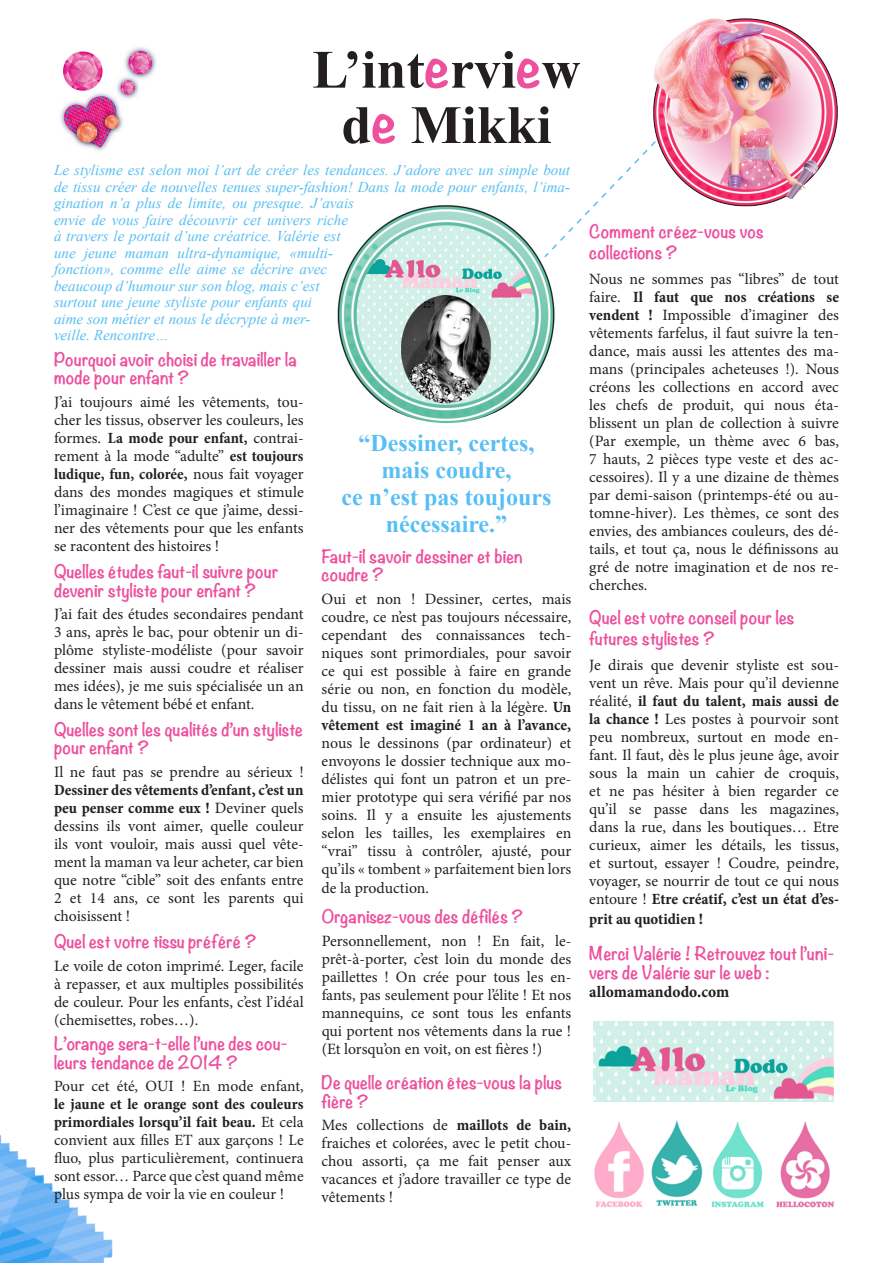
<style>
.page{position:relative;width:893px;height:1263px;background:#fff}
.page>*{position:absolute;margin:0;border:0;box-sizing:border-box;transform-origin:0 0}
.t1{font:700 54px "Times New Roman";color:#231f20}
.t2{font:700 24px/27px "Times New Roman";color:#57bff4;text-align:center}
.t3{font:700 16.5px/18.3px "Noteworthy";color:#ed509d}
.t4{font:16.5px "Minion Pro Bold Cn Capt";color:#231f20}
.t5{font:15.75px/18px "Minion Pro";color:#231f20;text-align:justify}
.t6{font:15.75px "Minion Pro Bold Cn Capt";color:#231f20}
.t7{font:15.6px/18px "Minion Pro";color:#231f20;text-align:justify}
.t8{font:italic 15px/16.5px "Times New Roman";color:#57bff4}
.s1{font-family:"Noteworthy";color:#ed509d}
.s2{font-weight:700;font-stretch:condensed}
.s3{font-family:"Minion Pro Bold Cn Capt"}
</style>
<div class="page">
<img style="left:0;top:1134px;width:113px;height:129px">
<svg style="left:561px;top:149px;width:86px;height:92px"></svg>
<img style="left:647px;top:18px;width:191px;height:189px">
<img style="left:337px;top:205px;width:224px;height:218px">
<img style="left:60px;top:47px;width:96px;height:104px">
<img style="left:594px;top:1121px;width:50px;height:86px">
<img style="left:651px;top:1120px;width:51px;height:86px">
<img style="left:711px;top:1121px;width:53px;height:87px">
<img style="left:776px;top:1121px;width:59px;height:87px">
<img style="left:593px;top:1021px;width:240px;height:80px">
<p class="t1" style="left:312px;top:31px;width:270px">L’int<span class="s1">e</span>rvi<span class="s1">e</span>w</p>
<p class="t1" style="left:341px;top:86px;width:212px">d<span class="s1">e</span> Mikki</p>
<p class="t8" style="left:54px;top:162px;width:517px">Le stylisme est selon moi l’art de créer les tendances. J’adore avec un simple bout de tissu créer de nouvelles tenues super-fashion! Dans la mode pour enfants, l’ima&shy;gination n’a plus de limite, ou presque. J’avais<br>envie de vous faire découvrir cet univers riche<br>à travers le portait d’une créatrice. Valérie est<br>une jeune maman ultra-dynamique, «multi-<br>fonction», comme elle aime se décrire avec<br>beaucoup d’humour sur son blog, mais c’est<br>surtout une jeune styliste pour enfants qui<br>aime son métier et nous le décrypte à mer-<br>veille. Rencontre…</p>
<p class="t3" style="left:54px;top:350px;width:245px">Pourquoi avoir choisi de travailler la mode pour enfant ?</p>
<p class="t5" style="left:54px;top:393px;width:251px">J’ai toujours aimé les vêtements, tou&shy;cher les tissus, observer les couleurs, les formes. <span class="s2">La mode pour enfant,</span> contrai&shy;rement à la mode “adulte” <span class="s2">est toujours ludique, fun, colorée,</span> nous fait voyager dans des mondes magiques et stimule l’imaginaire ! C’est ce que j’aime, dessi&shy;ner des vêtements pour que les enfants se racontent des histoires !</p>
<p class="t3" style="left:54px;top:562px;width:226px">Quelles études faut-il suivre pour devenir styliste pour enfant ?</p>
<p class="t5" style="left:54px;top:605px;width:251px">J’ai fait des études secondaires pendant 3 ans, après le bac, pour obtenir un di&shy;plôme styliste-modéliste (pour savoir dessiner mais aussi coudre et réaliser mes idées), je me suis spécialisée un an dans le vêtement bébé et enfant.</p>
<p class="t3" style="left:54px;top:720px;width:251px">Quelles sont les qualités d’un styliste pour enfant ?</p>
<p class="t5" style="left:54px;top:763px;width:251px">Il ne faut pas se prendre au sérieux !<br><span class="s3">Dessiner des vêtements d’enfant, c’est un peu penser comme eux !</span> Deviner quels dessins ils vont aimer, quelle couleur ils vont vouloir, mais aussi quel vête&shy;ment la maman va leur acheter, car bien que notre “cible” soit des enfants entre 2 et 14 ans, ce sont les parents qui choisissent !</p>
<p class="t3" style="left:54px;top:932px;width:204px">Quel est votre tissu préféré ?</p>
<p class="t5" style="left:54px;top:957px;width:251px">Le voile de coton imprimé. Leger, facile à repasser, et aux multiples possibilités de couleur. Pour les enfants, c’est l’idéal (chemisettes, robes…).</p>
<p class="t3" style="left:54px;top:1034px;width:235px">L’orange sera-t-elle l’une des cou&shy;leurs tendance de 2014 ?</p>
<p class="t7" style="left:54px;top:1077px;width:251px">Pour cet été, OUI ! En mode enfant, <span class="s3">le jaune et le orange sont des couleurs primordiales lorsqu’il fait beau.</span> Et cela convient aux filles ET aux garçons ! Le fluo, plus particulièrement, continuera sont essor… Parce que c’est quand même plus sympa de voir la vie en couleur !</p>
<p class="t2" style="left:359px;top:429px;width:177px">“Dessiner, certes,</p>
<p class="t2" style="left:381px;top:456px;width:132px">mais coudre,</p>
<p class="t2" style="left:341px;top:483px;width:211px">ce n’est pas toujours nécessaire.”</p>
<p class="t3" style="left:322px;top:547px;width:203px">Faut-il savoir dessiner et bien coudre ?</p>
<p class="t5" style="left:322px;top:589px;width:251px">Oui et non ! Dessiner, certes, mais coudre, ce n’est pas toujours nécessaire, cependant des connaissances tech&shy;niques sont primordiales, pour savoir ce qui est possible à faire en grande série ou non, en fonction du modèle, du tissu, on ne fait rien à la légère. <span class="s3">Un vêtement est imaginé 1 an à l’avance, </span>nous le dessinons (par ordinateur) et envoyons le dossier technique aux mo&shy;délistes qui font un patron et un pre&shy;mier prototype qui sera vérifié par nos soins. Il y a ensuite les ajustements selon les tailles, les exemplaires en “vrai” tissu à contrôler, ajusté, pour qu’ils « tombent » parfaitement bien lors</p>
<p class="t5" style="left:322px;top:879px;width:109px">de la production.</p>
<p class="t3" style="left:322px;top:907px;width:203px">Organisez-vous des défilés ?</p>
<p class="t5" style="left:322px;top:932px;width:251px">Personnellement, non ! En fait, le&shy;prêt-à-porter, c’est loin du monde des paillettes ! On crée pour tous les en&shy;fants, pas seulement pour l’élite ! Et nos mannequins, ce sont tous les enfants qui portent nos vêtements dans la rue ! (Et lorsqu’on en voit, on est fières !)</p>
<p class="t3" style="left:322px;top:1073px;width:242px">De quelle création êtes-vous la plus fière ?</p>
<p class="t5" style="left:322px;top:1116px;width:251px">Mes collections de <span class="s3">maillots de bain, </span>fraiches et colorées, avec le petit chou&shy;chou assorti, ça me fait penser aux vacances et j’adore travailler ce type de vêtements !</p>
<p class="t3" style="left:589px;top:222px;width:176px">Comment créez-vous vos</p>
<p class="t3" style="left:589px;top:243px;width:90px">collections ?</p>
<p class="t5" style="left:589px;top:270px;width:251px">Nous ne sommes pas “libres” de tout faire. <span class="s3">Il faut que nos créations se vendent !</span> Impossible d’imaginer des vêtements farfelus, il faut suivre la ten&shy;dance, mais aussi les attentes des ma&shy;mans (principales acheteuses !). Nous créons les collections en accord avec les chefs de produit, qui nous éta&shy;blissent un plan de collection à suivre (Par exemple, un thème avec 6 bas, 7 hauts, 2 pièces type veste et des ac&shy;cessoires). Il y a une dizaine de thèmes par demi-saison (printemps-été ou au&shy;tomne-hiver). Les thèmes, ce sont des envies, des ambiances couleurs, des dé&shy;tails, et tout ça, nous le définissons au gré de notre imagination et de nos re&shy;cherches.</p>
<p class="t3" style="left:589px;top:607px;width:207px;line-height:20.7px">Quel est votre conseil pour les futures stylistes ?</p>
<p class="t5" style="left:589px;top:656px;width:251px">Je dirais que devenir styliste est sou&shy;vent un rêve. Mais pour qu’il devienne réalité, <span class="s3">il faut du talent, mais aussi de la chance !</span> Les postes à pourvoir sont peu nombreux, surtout en mode en&shy;fant. Il faut, dès le plus jeune âge, avoir sous la main un cahier de croquis, et ne pas hésiter à bien regarder ce qu’il se passe dans les magazines, dans la rue, dans les boutiques… Etre curieux, aimer les détails, les tissus, et surtout, essayer ! Coudre, peindre, voyager, se nourrir de tout ce qui nous entoure ! <span class="s3">Etre créatif, c’est un état d’es-</span></p>
<p class="t6" style="left:589px;top:909px;width:115px">prit au quotidien !</p>
<p class="t3" style="left:589px;top:943px;width:247px;line-height:19.5px">Merci Valérie ! Retrouvez tout l’uni&shy;vers de Valérie sur le web :</p>
<p class="t4" style="left:589px;top:982px;width:141px">allomamandodo.com</p>
</div>
